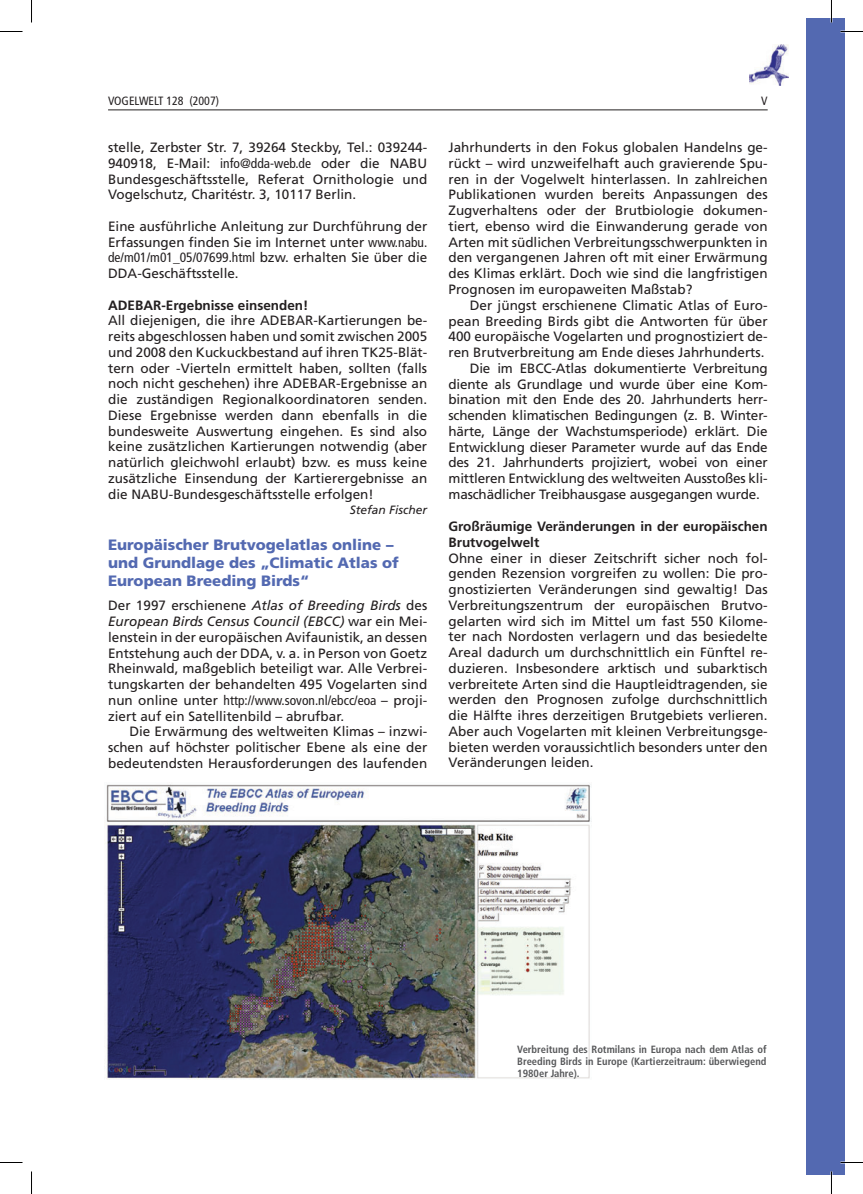
<style>
.page{position:relative;width:863px;height:1194px;background:#fff}
.page>*{position:absolute;margin:0;border:0;box-sizing:border-box;transform-origin:0 0}
.t1{font:900 15px/18px "Frutiger LT Std";color:#5369b1}
.t2{font:13.5px/15.8px "Frutiger LT Std";color:#231f20;text-align:justify}
.t3{font:700 13.5px/15.8px "Frutiger LT Std";color:#231f20}
.t4{font:condensed 12px "Frutiger LT Std";color:#231f20}
.t5{font:italic 12px "Frutiger LT Std";color:#231f20}
.t6{font:700 condensed 10.5px/12px "Frutiger LT Std";color:#57585a;text-align:justify}
.s1{font-stretch:condensed}
.s2{font-style:italic}
</style>
<div class="page">
<hr style="left:108px;top:110px;width:659px;height:1px;background:#231f20">
<div style="left:805px;top:19px;width:39px;height:1156px;background:#5369b1"></div>
<img style="left:105px;top:784px;width:486px;height:296px">
<img style="left:749px;top:44px;width:39px;height:41px">
<hr style="left:830px;top:0;width:2px;height:22px;background:#fff">
<hr style="left:830px;top:1172px;width:2px;height:22px;background:#fff">
<svg style="left:0;top:31px;width:22px;height:1px"></svg>
<svg style="left:840px;top:31px;width:22px;height:1px"></svg>
<svg style="left:0;top:1162px;width:22px;height:1px"></svg>
<svg style="left:840px;top:1162px;width:22px;height:1px"></svg>
<svg style="left:31px;top:0;width:1px;height:22px"></svg>
<svg style="left:31px;top:1172px;width:1px;height:22px"></svg>
<svg style="left:831px;top:0;width:1px;height:22px"></svg>
<svg style="left:831px;top:1172px;width:1px;height:22px"></svg>
<p class="t4" style="left:108px;top:94px;width:112px">VOGELWELT 128 (2007)</p>
<p class="t4" style="left:761px;top:94px;width:8px">V</p>
<p class="t2" style="left:108px;top:140px;width:320px">stelle, Zerbster Str. 7, 39264 Steckby, Tel.: 039244- 940918, E-Mail: <span class="s1">info@dda-web.de</span> oder die NABU Bundesgeschäftsstelle, Referat Ornithologie und Vogelschutz, Charitéstr. 3, 10117 Berlin.</p>
<p class="t2" style="left:108px;top:218px;width:320px">Eine ausführliche Anleitung zur Durchführung der Erfassungen finden Sie im Internet unter <span class="s1">www.nabu. de/m01/m01_05/07699.html</span> bzw. erhalten Sie über die DDA-Geschäftsstelle.</p>
<p class="t3" style="left:108px;top:297px;width:202px">ADEBAR-Ergebnisse einsenden!</p>
<p class="t2" style="left:108px;top:313px;width:320px">All diejenigen, die ihre ADEBAR-Kartierungen be&shy;reits abgeschlossen haben und somit zwischen 2005 und 2008 den Kuckuckbestand auf ihren TK25-Blät&shy;tern oder -Vierteln ermittelt haben, sollten (falls noch nicht geschehen) ihre ADEBAR-Ergebnisse an die zuständigen Regionalkoordinatoren senden.<br>Diese Ergebnisse werden dann ebenfalls in die bundesweite Auswertung eingehen. Es sind also keine zusätzlichen Kartierungen notwendig (aber natürlich gleichwohl erlaubt) bzw. es muss keine zusätzliche Einsendung der Kartierergebnisse an die NABU-Bundesgeschäftsstelle erfolgen!</p>
<p class="t5" style="left:350px;top:503px;width:79px">Stefan Fischer</p>
<p class="t1" style="left:108px;top:536px;width:292px">Europäischer Brutvogelatlas online – und Grundlage des „Climatic Atlas of<br>European Breeding Birds“</p>
<p class="t2" style="left:108px;top:598px;width:320px">Der 1997 erschienene <span class="s2">Atlas of Breeding Birds</span> des <span class="s2">European Birds Census Council (EBCC)</span> war ein Mei&shy;lenstein in der europäischen Avifaunistik, an dessen Entstehung auch der DDA, v. a. in Person von Goetz Rheinwald, maßgeblich beteiligt war. Alle Verbrei&shy;tungskarten der behandelten 495 Vogelarten sind nun online unter <span class="s1">http://www.sovon.nl/ebcc/eoa</span> – proji&shy;ziert auf ein Satellitenbild – abrufbar.</p>
<p class="t2" style="left:108px;top:724px;width:320px;text-indent:21px">Die Erwärmung des weltweiten Klimas – inzwi&shy;schen auf höchster politischer Ebene als eine der bedeutendsten Herausforderungen des laufenden</p>
<p class="t2" style="left:448px;top:140px;width:320px">Jahrhunderts in den Fokus globalen Handelns ge&shy;rückt – wird unzweifelhaft auch gravierende Spu&shy;ren in der Vogelwelt hinterlassen. In zahlreichen Publikationen wurden bereits Anpassungen des Zugverhaltens oder der Brutbiologie dokumen&shy;tiert, ebenso wird die Einwanderung gerade von Arten mit südlichen Verbreitungsschwerpunkten in den vergangenen Jahren oft mit einer Erwärmung des Klimas erklärt. Doch wie sind die langfristigen Prognosen im europaweiten Maßstab?</p>
<p class="t2" style="left:469px;top:297px;width:299px">Der jüngst erschienene Climatic Atlas of Euro-</p>
<p class="t2" style="left:448px;top:313px;width:320px">pean Breeding Birds gibt die Antworten für über</p>
<p class="t2" style="left:448px;top:329px;width:320px">400 europäische Vogelarten und prognostiziert de-</p>
<p class="t2" style="left:448px;top:345px;width:317px">ren Brutverbreitung am Ende dieses Jahrhunderts.</p>
<p class="t2" style="left:469px;top:360px;width:299px">Die im EBCC-Atlas dokumentierte Verbreitung</p>
<p class="t2" style="left:448px;top:376px;width:320px">diente als Grundlage und wurde über eine Kom-</p>
<p class="t2" style="left:448px;top:392px;width:320px">bination mit den Ende des 20. Jahrhunderts herr-</p>
<p class="t2" style="left:448px;top:408px;width:320px">schenden klimatischen Bedingungen (z. B. Winter-</p>
<p class="t2" style="left:448px;top:423px;width:320px">härte, Länge der Wachstumsperiode) erklärt. Die</p>
<p class="t2" style="left:448px;top:439px;width:320px">Entwicklung dieser Parameter wurde auf das Ende</p>
<p class="t2" style="left:448px;top:455px;width:320px">des 21. Jahrhunderts projiziert, wobei von einer</p>
<p class="t2" style="left:448px;top:471px;width:320px">mittleren Entwicklung des weltweiten Ausstoßes kli-</p>
<p class="t2" style="left:448px;top:486px;width:313px">maschädlicher Treibhausgase ausgegangen wurde.</p>
<p class="t3" style="left:448px;top:519px;width:320px">Großräumige Veränderungen in der europäischen<br>Brutvogelwelt</p>
<p class="t2" style="left:448px;top:550px;width:320px">Ohne einer in dieser Zeitschrift sicher noch fol&shy;genden Rezension vorgreifen zu wollen: Die pro&shy;gnostizierten Veränderungen sind gewaltig! Das Verbreitungszentrum der europäischen Brutvo&shy;gelarten wird sich im Mittel um fast 550 Kilome&shy;ter nach Nordosten verlagern und das besiedelte Areal dadurch um durchschnittlich ein Fünftel re&shy;duzieren. Insbesondere arktisch und subarktisch verbreitete Arten sind die Hauptleidtragenden, sie werden den Prognosen zufolge durchschnittlich die Hälfte ihres derzeitigen Brutgebiets verlieren.<br>Aber auch Vogelarten mit kleinen Verbreitungsge&shy;bieten werden voraussichtlich besonders unter den Veränderungen leiden.</p>
<p class="t6" style="left:517px;top:1043px;width:251px">Verbreitung des Rotmilans in Europa nach dem Atlas of Breeding Birds in Europe (Kartierzeitraum: überwiegend 1980er Jahre).</p>
</div>
